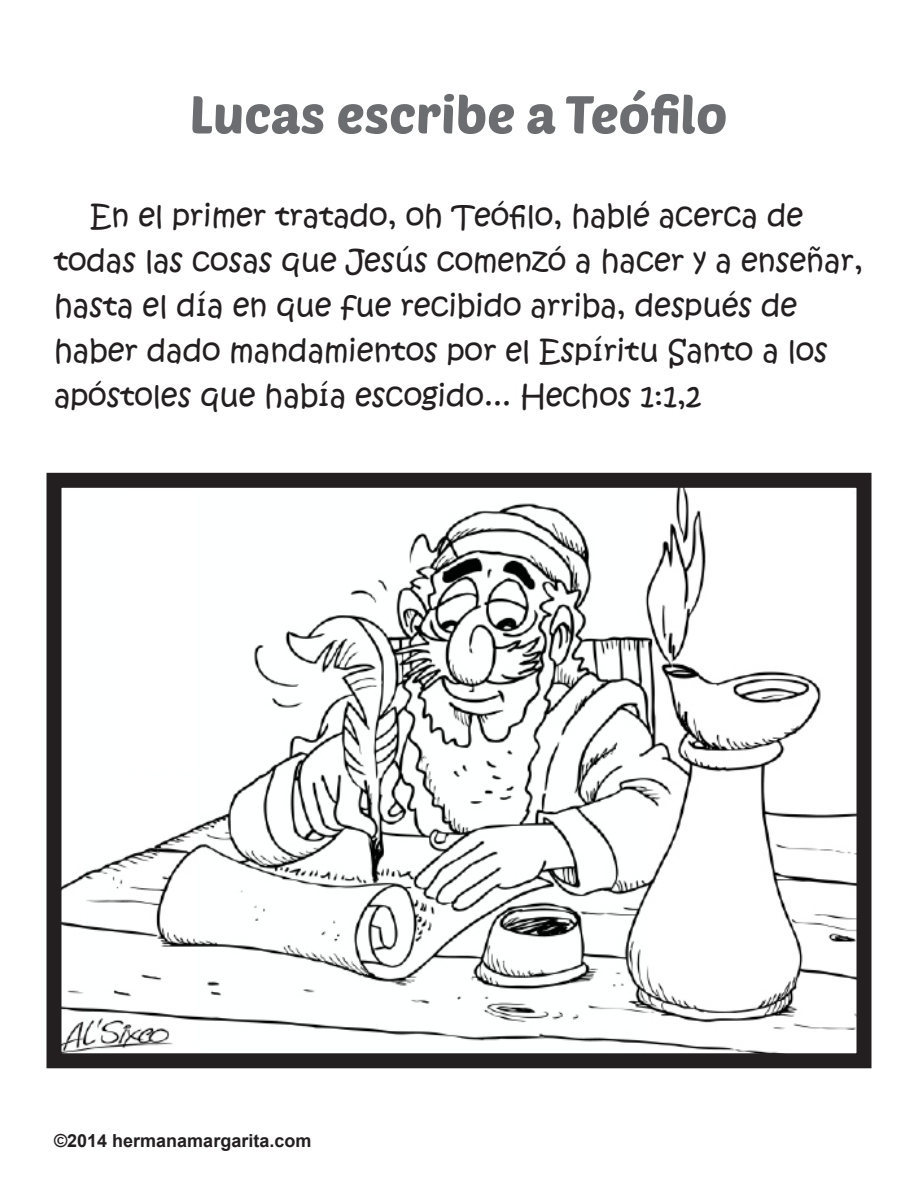
<style>
.page{position:relative;width:918px;height:1188px;background:#fff}
.page>*{position:absolute;margin:0;border:0;box-sizing:border-box;transform-origin:0 0}
.t1{font:52.5px "Poetsen One";color:#6c6d70}
.t2{font:30px/45px "Kristen ITC";color:#231f20}
.t3{font:700 18px "Arial";color:#231f20}
</style>
<div class="page">
<img style="left:62px;top:489px;width:794px;height:563px">
<div style="left:46px;top:473px;width:826px;height:595px;border:15px solid #231f20"></div>
<p class="t1" style="left:190px;top:81px;width:542px">Lucas escribe a Teófilo</p>
<p class="t2" style="left:54px;top:194px;width:811px;text-indent:36px">En el primer tratado, oh Teófilo, hablé acerca de todas las cosas que Jesús comenzó a hacer y a enseñar, hasta el día en que fue recibido arriba, después de haber dado mandamientos por el Espíritu Santo a los apóstoles que había escogido... Hechos 1:1,2</p>
<p class="t3" style="left:54px;top:1129px;width:259px">©2014 hermanamargarita.com</p>
</div>
